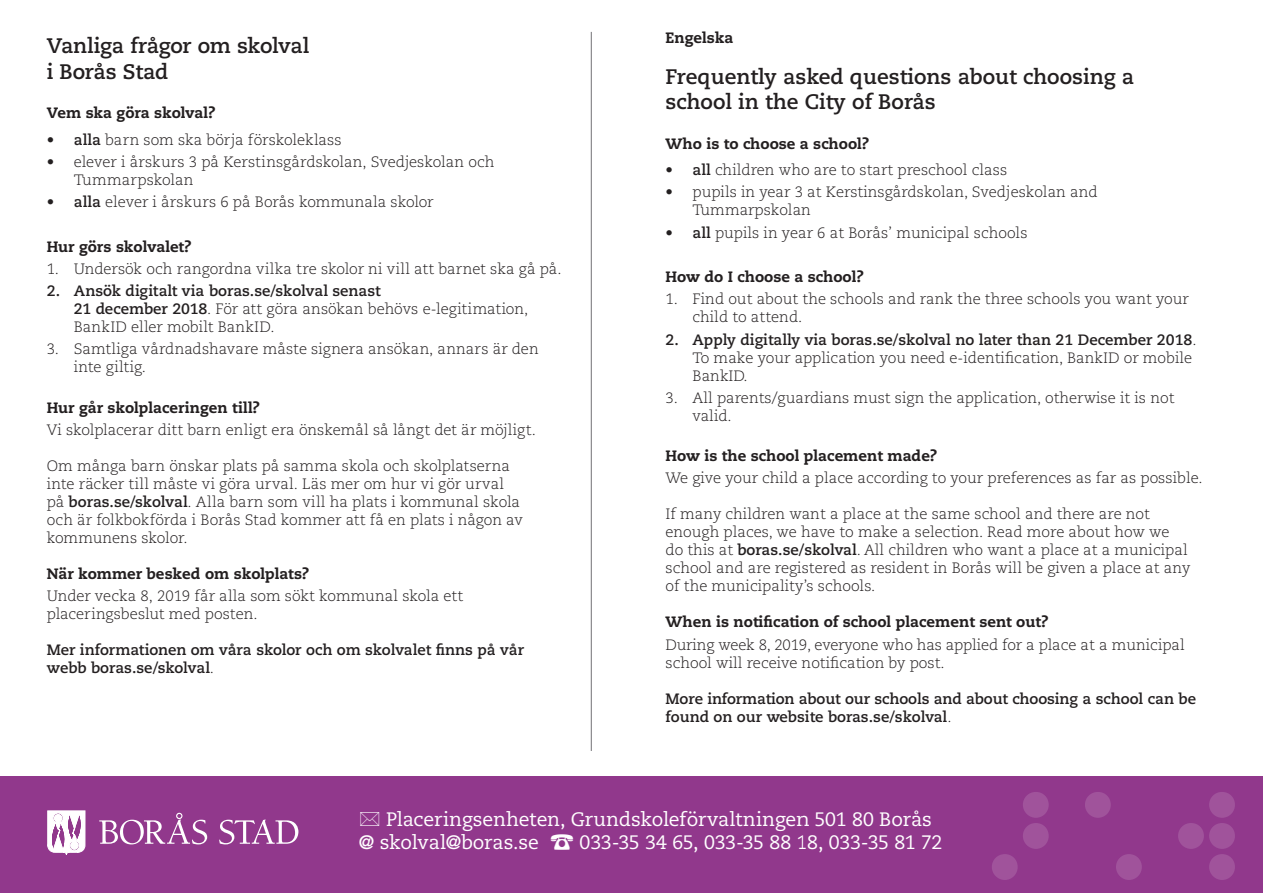
<style>
.page{position:relative;width:1263px;height:893px;background:#fff}
.page>*{position:absolute;margin:0;border:0;box-sizing:border-box;transform-origin:0 0}
.t1{font:700 21px/25.2px "Caecilia LT Std";color:#231f20}
.t2{font:19.5px "Caecilia LT Std";letter-spacing:-.01em;color:#fff}
.t3{font:300 15px/18px "Caecilia LT Std";color:#231f20}
.t4{font:800 15px "Caecilia LT Std";color:#231f20}
.t5{font:700 15px/18px "Caecilia LT Std";letter-spacing:-.005em;color:#231f20}
.s1{font-weight:700}
.s2{font-weight:300}
.s3{font-weight:800}
</style>
<div class="page">
<div style="left:0;top:776px;width:1263px;height:117px;background:#91388c"></div>
<svg style="left:99px;top:813px;width:108px;height:31px"></svg>
<svg style="left:219px;top:819px;width:79px;height:25px"></svg>
<svg style="left:48px;top:811px;width:37px;height:44px"></svg>
<div style="left:1209px;top:823px;width:26px;height:26px;background:#a0539b;border-radius:50%"></div>
<div style="left:1178px;top:823px;width:26px;height:26px;background:#a0539b;border-radius:50%"></div>
<div style="left:1023px;top:823px;width:26px;height:26px;background:#a0539b;border-radius:50%"></div>
<div style="left:1209px;top:854px;width:26px;height:26px;background:#a0539b;border-radius:50%"></div>
<div style="left:1116px;top:854px;width:26px;height:26px;background:#a0539b;border-radius:50%"></div>
<div style="left:992px;top:854px;width:26px;height:26px;background:#a0539b;border-radius:50%"></div>
<div style="left:1209px;top:792px;width:26px;height:26px;background:#a0539b;border-radius:50%"></div>
<div style="left:1085px;top:792px;width:26px;height:26px;background:#a0539b;border-radius:50%"></div>
<div style="left:1023px;top:792px;width:26px;height:26px;background:#a0539b;border-radius:50%"></div>
<hr style="left:591px;top:32px;width:1px;height:719px;background:#717074">
<p class="t1" style="left:47px;top:34px;width:264px">Vanliga frågor om skolval</p>
<p class="t1" style="left:47px;top:59px;width:123px">i Borås Stad</p>
<p class="t4" style="left:47px;top:104px;width:170px">Vem ska göra skolval?</p>
<p class="t3" style="left:47px;top:131px;width:296px"><span class="s1">• alla</span> barn som ska börja förskoleklass</p>
<p class="t3" style="left:74px;top:153px;width:422px;text-indent:-27px">• elever i årskurs 3 på Kerstinsgårdskolan, Svedjeskolan och<br>Tummarpskolan</p>
<p class="t3" style="left:47px;top:193px;width:388px"><span class="s1">• alla</span> elever i årskurs 6 på Borås kommunala skolor</p>
<p class="t4" style="left:47px;top:237px;width:146px">Hur görs skolvalet?</p>
<p class="t3" style="left:47px;top:260px;width:516px">1. Undersök och rangordna vilka tre skolor ni vill att barnet ska gå på.</p>
<p class="t3" style="left:74px;top:282px;width:456px;text-indent:-27px"><span class="s1">2. Ansök digitalt via boras.se/skolval senast<br>21 december 2018</span>. För att göra ansökan behövs e-legitimation,<br>BankID eller mobilt BankID.</p>
<p class="t3" style="left:74px;top:341px;width:466px;text-indent:-27px">3. Samtliga vårdnadshavare måste signera ansökan, annars är den inte giltig.</p>
<p class="t4" style="left:47px;top:398px;width:215px">Hur går skolplaceringen till?</p>
<p class="t3" style="left:47px;top:421px;width:491px">Vi skolplacerar ditt barn enligt era önskemål så långt det är möjligt.</p>
<p class="t3" style="left:47px;top:457px;width:478px">Om många barn önskar plats på samma skola och skolplatserna inte räcker till måste vi göra urval. Läs mer om hur vi gör urval på <span class="s1">boras.se/skolval</span>. Alla barn som vill ha plats i kommunal skola och är folkbokförda i Borås Stad kommer att få en plats i någon av kommunens skolor.</p>
<p class="t4" style="left:47px;top:564px;width:264px">När kommer besked om skolplats?</p>
<p class="t3" style="left:47px;top:587px;width:418px">Under vecka 8, 2019 får alla som sökt kommunal skola ett placeringsbeslut med posten.</p>
<p class="t5" style="left:47px;top:641px;width:479px">Mer informationen om våra skolor och om skolvalet finns på vår webb boras.se/skolval<span class="s2">.</span></p>
<p class="t4" style="left:665px;top:29px;width:69px">Engelska</p>
<p class="t1" style="left:665px;top:64px;width:470px">Frequently asked questions about choosing a school in the City of Borås</p>
<p class="t4" style="left:665px;top:134px;width:205px">Who is to choose a school?</p>
<p class="t3" style="left:665px;top:161px;width:343px"><span class="s1">• all</span> children who are to start preschool class</p>
<p class="t3" style="left:692px;top:184px;width:407px;text-indent:-27px">• pupils in year 3 at Kerstinsgårdskolan, Svedjeskolan and<br>Tummarpskolan</p>
<p class="t3" style="left:665px;top:224px;width:364px"><span class="s1">• all</span> pupils in year 6 at Borås’ municipal schools</p>
<p class="t4" style="left:665px;top:268px;width:200px">How do I choose a school?</p>
<p class="t3" style="left:692px;top:291px;width:498px;text-indent:-27px">1. Find out about the schools and rank the three schools you want your child to attend.</p>
<p class="t3" style="left:692px;top:331px;width:506px;text-indent:-27px"><span class="s1">2. Apply digitally via boras.se/skolval no later than 21 December 2018</span>.<br>To make your application you need e-identification, BankID or mobile<br>BankID.</p>
<p class="t3" style="left:692px;top:389px;width:483px;text-indent:-27px">3. All parents/guardians must sign the application, otherwise it is not valid.</p>
<p class="t4" style="left:665px;top:447px;width:273px">How is the school placement made?</p>
<p class="t3" style="left:665px;top:470px;width:539px">We give your child a place according to your preferences as far as possible.</p>
<p class="t3" style="left:665px;top:506px;width:526px">If many children want a place at the same school and there are not enough places, we have to make a selection. Read more about how we do this at <span class="s1">boras.se/skolval</span>. All children who want a place at a municipal school and are registered as resident in Borås will be given a place at any of the municipality’s schools.</p>
<p class="t4" style="left:665px;top:613px;width:384px">When is notification of school placement sent out?</p>
<p class="t3" style="left:665px;top:636px;width:521px">During week 8, 2019, everyone who has applied for a place at a municipal school will receive notification by post.</p>
<p class="t5" style="left:665px;top:690px;width:532px">More information about our schools and about choosing a school can be found on our website boras.se/skolval<span class="s2">.</span></p>
<p class="t2" style="left:386px;top:808px;width:547px">Placeringsenheten, Grundskoleförvaltningen 501 80 Borås</p>
<p class="t2" style="left:359px;top:831px;width:182px"><span class="s3">@</span> skolval@boras.se</p>
<p class="t2" style="left:580px;top:831px;width:364px">033-35 34 65, 033-35 88 18, 033-35 81 72</p>
</div>
